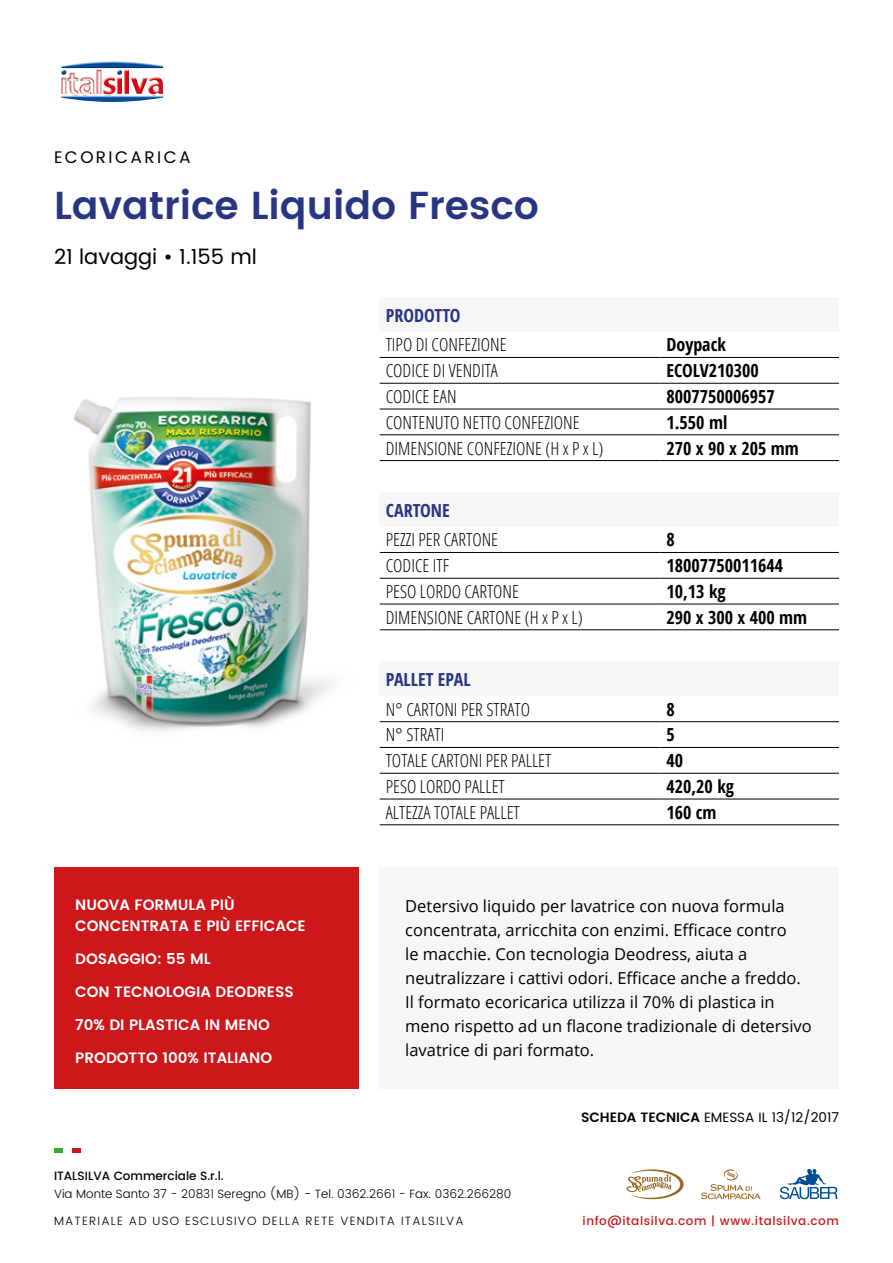
<style>
.page{position:relative;width:893px;height:1263px;background:#fff}
.page>*{position:absolute;margin:0;border:0;box-sizing:border-box;transform-origin:0 0}
.t1{font:600 39px "Poppins";color:#283583}
.t2{font:21px "Poppins";color:#000}
.t3{font:300 condensed 18px "Open Sans";color:#000}
.t4{font:700 condensed 18px "Open Sans";color:#000}
.t5{font:700 condensed 18px "Open Sans";color:#283583}
.t6{font:16.8px "Poppins";letter-spacing:.145em;color:#000}
.t7{font:16.5px/24px "Open Sans";color:#000}
.t8{font:600 15px/21px "Poppins";color:#fff}
.t9{font:13.5px "Poppins";color:#000}
.t10{font:300 12px "Poppins";color:#000}
.t11{font:300 12px "Poppins";letter-spacing:.1em;color:#000}
.t12{font:500 12px "Poppins";letter-spacing:.05em;color:#cd171a}
.t13{font:500 12px "Poppins";color:#000}
.s1{font-weight:600}
</style>
<div class="page">
<svg style="left:54px;top:1148px;width:9px;height:4px"></svg>
<svg style="left:72px;top:1148px;width:8px;height:4px"></svg>
<svg style="left:626px;top:1169px;width:58px;height:30px"></svg>
<svg style="left:780px;top:1169px;width:58px;height:30px"></svg>
<svg style="left:701px;top:1169px;width:60px;height:30px"></svg>
<img style="left:61px;top:61px;width:102px;height:41px">
<div style="left:54px;top:867px;width:304px;height:222px;background:#cd171a"></div>
<div style="left:380px;top:867px;width:459px;height:222px;background:#f6f6f6"></div>
<div style="left:380px;top:662px;width:459px;height:34px;background:#f6f6f6"></div>
<hr style="left:380px;top:721px;width:280px;height:1px;background:#000">
<hr style="left:660px;top:721px;width:179px;height:1px;background:#000">
<hr style="left:380px;top:747px;width:280px;height:1px;background:#000">
<hr style="left:660px;top:747px;width:179px;height:1px;background:#000">
<hr style="left:380px;top:773px;width:280px;height:1px;background:#000">
<hr style="left:660px;top:773px;width:179px;height:1px;background:#000">
<hr style="left:380px;top:799px;width:280px;height:1px;background:#000">
<hr style="left:660px;top:799px;width:179px;height:1px;background:#000">
<hr style="left:380px;top:824px;width:280px;height:1px;background:#000">
<hr style="left:660px;top:824px;width:179px;height:1px;background:#000">
<div style="left:380px;top:493px;width:459px;height:34px;background:#f6f6f6"></div>
<hr style="left:380px;top:552px;width:280px;height:1px;background:#000">
<hr style="left:660px;top:552px;width:179px;height:1px;background:#000">
<hr style="left:380px;top:578px;width:280px;height:1px;background:#000">
<hr style="left:660px;top:578px;width:179px;height:1px;background:#000">
<hr style="left:380px;top:604px;width:280px;height:1px;background:#000">
<hr style="left:660px;top:604px;width:179px;height:1px;background:#000">
<hr style="left:380px;top:629px;width:280px;height:1px;background:#000">
<hr style="left:660px;top:629px;width:179px;height:1px;background:#000">
<div style="left:380px;top:298px;width:459px;height:34px;background:#f6f6f6"></div>
<hr style="left:380px;top:357px;width:280px;height:1px;background:#000">
<hr style="left:660px;top:357px;width:179px;height:1px;background:#000">
<hr style="left:380px;top:383px;width:280px;height:1px;background:#000">
<hr style="left:660px;top:383px;width:179px;height:1px;background:#000">
<hr style="left:380px;top:409px;width:280px;height:1px;background:#000">
<hr style="left:660px;top:409px;width:179px;height:1px;background:#000">
<hr style="left:380px;top:434px;width:280px;height:1px;background:#000">
<hr style="left:660px;top:434px;width:179px;height:1px;background:#000">
<hr style="left:380px;top:460px;width:280px;height:1px;background:#000">
<hr style="left:660px;top:460px;width:179px;height:1px;background:#000">
<img style="left:73px;top:397px;width:260px;height:335px">
<p class="t6" style="left:54px;top:145px;width:138px">ECORICARICA</p>
<h1 class="t1" style="left:54px;top:176px;width:487px">Lavatrice Liquido Fresco</h1>
<p class="t2" style="left:54px;top:241px;width:204px">21 lavaggi • 1.155 ml</p>
<p class="t5" style="left:386px;top:302px;width:76px">PRODOTTO</p>
<p class="t3" style="left:386px;top:333px;width:122px">TIPO DI CONFEZIONE</p>
<p class="t4" style="left:666px;top:332px;width:61px">Doypack</p>
<p class="t3" style="left:386px;top:358px;width:114px">CODICE DI VENDITA</p>
<p class="t4" style="left:666px;top:358px;width:94px">ECOLV210300</p>
<p class="t3" style="left:386px;top:384px;width:72px">CODICE EAN</p>
<p class="t4" style="left:666px;top:384px;width:110px">8007750006957</p>
<p class="t3" style="left:386px;top:410px;width:195px">CONTENUTO NETTO CONFEZIONE</p>
<p class="t4" style="left:666px;top:410px;width:62px">1.550 ml</p>
<p class="t3" style="left:386px;top:436px;width:219px">DIMENSIONE CONFEZIONE (H x P x L)</p>
<p class="t4" style="left:666px;top:435px;width:134px">270 x 90 x 205 mm</p>
<p class="t5" style="left:386px;top:497px;width:66px">CARTONE</p>
<p class="t3" style="left:386px;top:528px;width:114px">PEZZI PER CARTONE</p>
<p class="t4" style="left:666px;top:527px;width:10px">8</p>
<p class="t3" style="left:386px;top:553px;width:65px">CODICE ITF</p>
<p class="t4" style="left:666px;top:553px;width:118px">18007750011644</p>
<p class="t3" style="left:386px;top:579px;width:135px">PESO LORDO CARTONE</p>
<p class="t4" style="left:666px;top:579px;width:61px">10,13 kg</p>
<p class="t3" style="left:386px;top:605px;width:199px">DIMENSIONE CARTONE (H x P x L)</p>
<p class="t4" style="left:666px;top:605px;width:142px">290 x 300 x 400 mm</p>
<p class="t8" style="left:75px;top:895px;width:232px">NUOVA FORMULA PIÙ<br>CONCENTRATA E PIÙ EFFICACE</p>
<p class="t8" style="left:75px;top:949px;width:137px">DOSAGGIO: 55 ML</p>
<p class="t8" style="left:75px;top:982px;width:220px">CON TECNOLOGIA DEODRESS</p>
<p class="t8" style="left:75px;top:1015px;width:196px">70% DI PLASTICA IN MENO</p>
<p class="t8" style="left:75px;top:1048px;width:198px">PRODOTTO 100% ITALIANO</p>
<p class="t5" style="left:386px;top:667px;width:87px">PALLET EPAL</p>
<p class="t3" style="left:386px;top:697px;width:146px">N° CARTONI PER STRATO</p>
<p class="t4" style="left:666px;top:697px;width:10px">8</p>
<p class="t3" style="left:386px;top:723px;width:60px">N° STRATI</p>
<p class="t4" style="left:666px;top:722px;width:10px">5</p>
<p class="t3" style="left:386px;top:748px;width:167px">TOTALE CARTONI PER PALLET</p>
<p class="t4" style="left:666px;top:748px;width:18px">40</p>
<p class="t3" style="left:386px;top:774px;width:121px">PESO LORDO PALLET</p>
<p class="t4" style="left:666px;top:774px;width:69px">420,20 kg</p>
<p class="t3" style="left:386px;top:800px;width:136px">ALTEZZA TOTALE PALLET</p>
<p class="t4" style="left:666px;top:800px;width:52px">160 cm</p>
<p class="t7" style="left:405px;top:894px;width:408px">Detersivo liquido per lavatrice con nuova formula concentrata, arricchita con enzimi. Efficace contro<br>le macchie. Con tecnologia Deodress, aiuta a neutralizzare i cattivi odori. Efficace anche a freddo.<br>Il formato ecoricarica utilizza il 70% di plastica in meno rispetto ad un flacone tradizionale di detersivo lavatrice di pari formato.</p>
<p class="t9" style="left:581px;top:1107px;width:259px"><span class="s1">SCHEDA TECNICA</span> EMESSA IL 13/12/2017</p>
<p class="t13" style="left:54px;top:1167px;width:171px">ITALSILVA Commerciale S.r.l.</p>
<p class="t10" style="left:54px;top:1185px;width:459px">Via Monte Santo 37 - 20831 Seregno (MB) - Tel. 0362.2661 - Fax. 0362.266280</p>
<p class="t11" style="left:54px;top:1212px;width:411px">MATERIALE AD USO ESCLUSIVO DELLA RETE VENDITA ITALSILVA</p>
<p class="t12" style="left:583px;top:1212px;width:258px">info@italsilva.com | www.italsilva.com</p>
</div>
